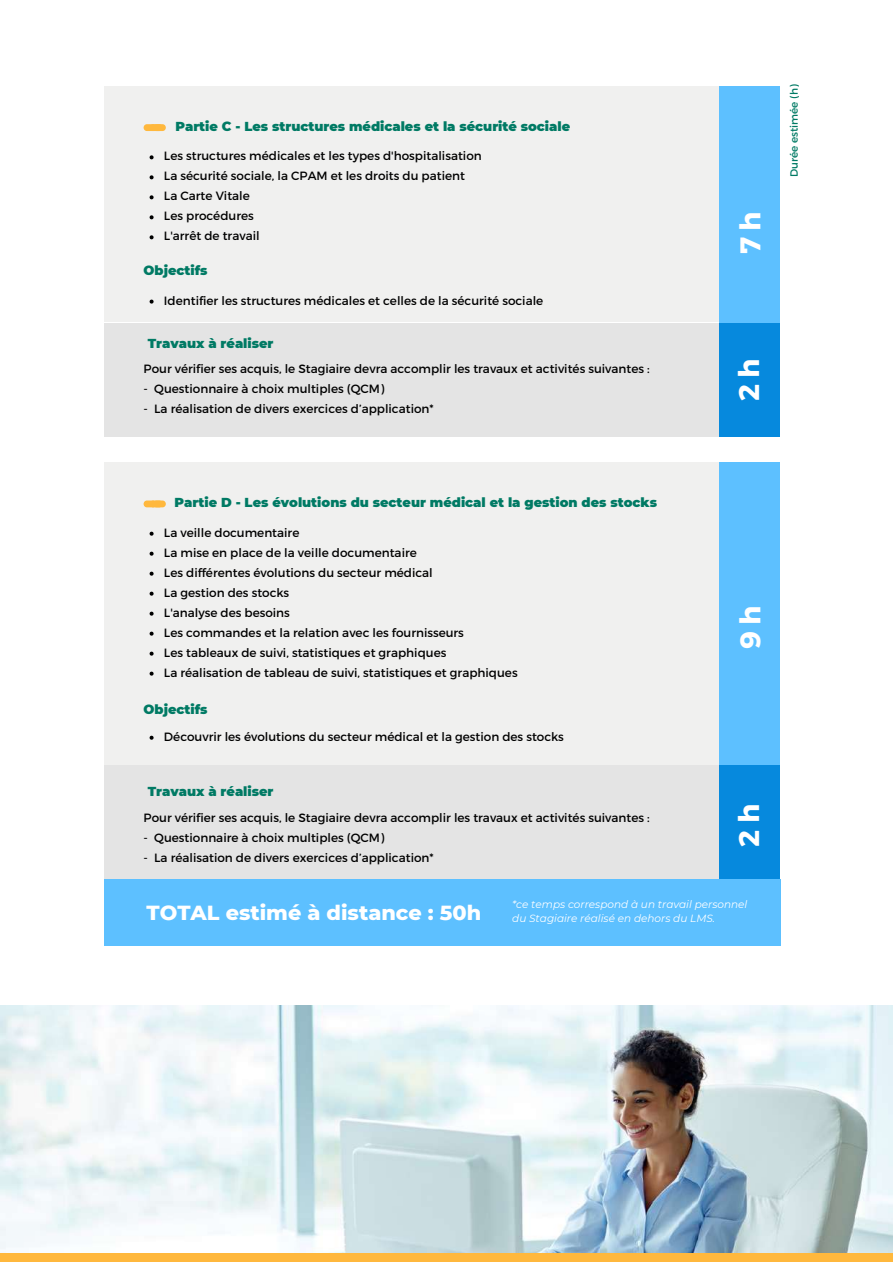
<style>
.page{position:relative;width:893px;height:1264px;background:#fff}
.page>*{position:absolute;margin:0;border:0;box-sizing:border-box;transform-origin:0 0}
.t1{font:700 28.5px "Montserrat";letter-spacing:.23em;color:#fff}
.t2{font:800 20.85px "Montserrat";color:#fff}
.t3{font:900 13.05px "Montserrat";color:#007a64}
.t4{font:12px/20px "Montserrat";color:#000}
.t5{font:italic 10.5px/14px "Montserrat";color:#fff}
.t6{font:10.5px "Montserrat";color:#007a64}
</style>
<div class="page">
<div style="left:0;top:1250px;width:892px;height:12px;background:#ffb83d"></div>
<div style="left:104px;top:86px;width:627px;height:236px;background:#f0f0ef"></div>
<div style="left:104px;top:462px;width:627px;height:302px;background:#f0f0ef"></div>
<div style="left:144px;top:124px;width:12px;height:7px;background:#ffb83d;border-radius:3px"></div>
<div style="left:150px;top:124px;width:12px;height:7px;background:#ffb83d;border-radius:3px"></div>
<div style="left:153px;top:124px;width:13px;height:7px;background:#ffb83d;border-radius:3px"></div>
<div style="left:144px;top:500px;width:12px;height:7px;background:#ffb83d;border-radius:3px"></div>
<div style="left:150px;top:500px;width:12px;height:7px;background:#ffb83d;border-radius:3px"></div>
<div style="left:153px;top:500px;width:13px;height:7px;background:#ffb83d;border-radius:3px"></div>
<div style="left:719px;top:86px;width:60px;height:242px;background:#5dc0ff"></div>
<div style="left:719px;top:462px;width:60px;height:302px;background:#5dc0ff"></div>
<div style="left:104px;top:322px;width:615px;height:115px;background:#e4e4e4"></div>
<div style="left:104px;top:765px;width:615px;height:117px;background:#e4e4e4"></div>
<svg style="left:149px;top:155px;width:4px;height:4px"></svg>
<svg style="left:149px;top:175px;width:4px;height:4px"></svg>
<svg style="left:149px;top:195px;width:4px;height:4px"></svg>
<svg style="left:149px;top:215px;width:4px;height:4px"></svg>
<svg style="left:149px;top:235px;width:4px;height:4px"></svg>
<svg style="left:149px;top:531px;width:4px;height:4px"></svg>
<svg style="left:149px;top:551px;width:4px;height:4px"></svg>
<svg style="left:149px;top:571px;width:4px;height:4px"></svg>
<svg style="left:149px;top:591px;width:4px;height:4px"></svg>
<svg style="left:149px;top:611px;width:4px;height:4px"></svg>
<svg style="left:149px;top:631px;width:4px;height:4px"></svg>
<svg style="left:149px;top:651px;width:4px;height:4px"></svg>
<svg style="left:149px;top:671px;width:4px;height:4px"></svg>
<svg style="left:149px;top:299px;width:4px;height:4px"></svg>
<svg style="left:149px;top:735px;width:4px;height:4px"></svg>
<div style="left:719px;top:322px;width:60px;height:115px;background:#0689dd"></div>
<div style="left:719px;top:765px;width:60px;height:117px;background:#0689dd"></div>
<div style="left:104px;top:879px;width:676px;height:66px;background:#5dc0ff"></div>
<img style="left:0;top:1005px;width:892px;height:247px">
<p class="t3" style="left:175px;top:118px;width:396px">Partie C - Les structures médicales et la sécurité sociale</p>
<p class="t4" style="left:164px;top:145px;width:319px">Les structures médicales et les types d'hospitalisation<br>La sécurité sociale, la CPAM et les droits du patient<br>La Carte Vitale<br>Les procédures<br>L'arrêt de travail</p>
<p class="t3" style="left:144px;top:262px;width:65px">Objectifs</p>
<p class="t4" style="left:164px;top:290px;width:381px">Identifier les structures médicales et celles de la sécurité sociale</p>
<p class="t3" style="left:148px;top:335px;width:127px">Travaux à réaliser</p>
<p class="t4" style="left:144px;top:358px;width:507px">Pour vérifier ses acquis, le Stagiaire devra accomplir les travaux et activités suivantes :</p>
<p class="t4" style="left:144px;top:378px;width:242px">- Questionnaire à choix multiples (QCM)</p>
<p class="t4" style="left:144px;top:398px;width:291px">- La réalisation de divers exercices d’application*</p>
<h1 class="t1" style="left:731px;top:254px;width:44px;rotate:-90deg">7h</h1>
<p class="t6" style="left:787px;top:177px;width:94px;rotate:-90deg">Durée estimée (h)</p>
<h1 class="t1" style="left:730px;top:401px;width:44px;rotate:-90deg">2h</h1>
<p class="t3" style="left:175px;top:494px;width:484px">Partie D - Les évolutions du secteur médical et la gestion des stocks</p>
<p class="t4" style="left:164px;top:522px;width:355px">La veille documentaire<br>La mise en place de la veille documentaire<br>Les différentes évolutions du secteur médical<br>La gestion des stocks<br>L'analyse des besoins<br>Les commandes et la relation avec les fournisseurs<br>Les tableaux de suivi, statistiques et graphiques<br>La réalisation de tableau de suivi, statistiques et graphiques</p>
<p class="t3" style="left:144px;top:701px;width:65px">Objectifs</p>
<p class="t4" style="left:164px;top:726px;width:401px">Découvrir les évolutions du secteur médical et la gestion des stocks</p>
<p class="t3" style="left:148px;top:782px;width:127px">Travaux à réaliser</p>
<p class="t4" style="left:144px;top:806px;width:507px">Pour vérifier ses acquis, le Stagiaire devra accomplir les travaux et activités suivantes :</p>
<p class="t4" style="left:144px;top:826px;width:242px">- Questionnaire à choix multiples (QCM)</p>
<p class="t4" style="left:144px;top:846px;width:291px">- La réalisation de divers exercices d’application*</p>
<h1 class="t1" style="left:731px;top:649px;width:45px;rotate:-90deg">9h</h1>
<h1 class="t1" style="left:730px;top:846px;width:44px;rotate:-90deg">2h</h1>
<h2 class="t2" style="left:146px;top:899px;width:336px">TOTAL estimé à distance : 50h</h2>
<p class="t5" style="left:512px;top:897px;width:237px">*ce temps correspond à un travail personnel du Stagiaire réalisé en dehors du LMS.</p>
</div>
